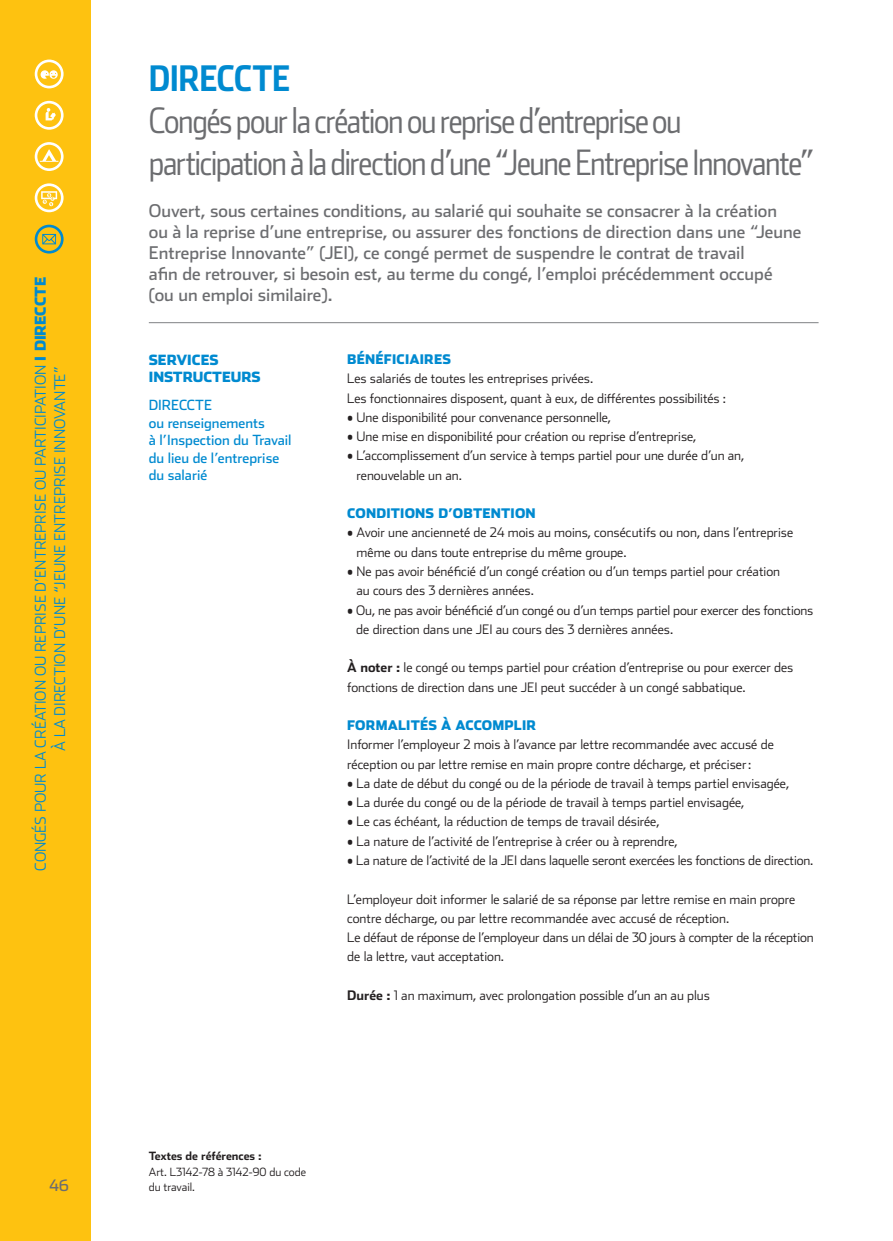
<style>
.page{position:relative;width:893px;height:1241px;background:#fff}
.page>*{position:absolute;margin:0;border:0;box-sizing:border-box;transform-origin:0 0}
.t1{font:300 35px/42px "Stainless Cond";letter-spacing:-.04em;color:#6c6d70}
.t2{font:700 35px "Stainless Cond";letter-spacing:-.01em;color:#008ad0}
.t3{font:17.5px/21px "Stainless";color:#6c6d70}
.t4{font:15.75px "Stainless";color:#6c6d70}
.t5{font:300 14.88px/19.2px "Stainless";color:#008ad0}
.t6{font:14px/17.5px "Stainless";color:#008ad0}
.t7{font:900 14px/17.5px "Stainless";color:#008ad0}
.t8{font:300 13.12px/19.2px "Stainless";color:#231f20}
.t9{font:900 13.12px "Stainless";letter-spacing:.015em;color:#008ad0}
.t10{font:300 11.38px/15.8px "Stainless";color:#231f20}
.t11{font:700 11.38px "Stainless";color:#231f20}
.s1{font-weight:900}
.s2{font-weight:700}
</style>
<div class="page">
<div style="left:0;top:0;width:90px;height:1240px;background:#fec210"></div>
<hr style="left:149px;top:322px;width:670px;height:1px;background:#808285">
<svg style="left:35px;top:101px;width:29px;height:29px"></svg>
<svg style="left:35px;top:183px;width:29px;height:29px"></svg>
<svg style="left:35px;top:142px;width:29px;height:29px"></svg>
<svg style="left:35px;top:225px;width:29px;height:28px"></svg>
<svg style="left:35px;top:60px;width:29px;height:28px"></svg>
<p class="t5" style="left:31px;top:750px;width:474px;text-indent:-120px;rotate:-90deg">Congés pour la création ou reprise d’entreprise ou participation <span class="s1">IDIRECCTE </span>à la direction d’une “Jeune Entreprise Innovante”</p>
<p class="t4" style="left:50px;top:1176px;width:21px">46</p>
<h1 class="t2" style="left:149px;top:58px;width:143px">DIRECCTE</h1>
<h1 class="t1" style="left:149px;top:100px;width:667px">Congés pour la création ou reprise d’entreprise ou participation à la direction d’une “Jeune Entreprise Innovante”</h1>
<p class="t3" style="left:149px;top:200px;width:654px">Ouvert, sous certaines conditions, au salarié qui souhaite se consacrer à la création<br>ou à la reprise d’une entreprise, ou assurer des fonctions de direction dans une “Jeune Entreprise I nnovante” (JEI), ce congé permet de suspendre le contrat de travail<br>afin de retrouver, si besoin est, au terme du congé, l’emploi précédemment occupé (ou un emploi similaire).</p>
<p class="t7" style="left:149px;top:351px;width:113px">SERVICES<br>INSTRUCTEURS</p>
<p class="t6" style="left:149px;top:396px;width:144px">DIRECCTE<br>ou renseignements<br>à l’I nspection du Travail du lieu de l’entreprise du salarié</p>
<p class="t9" style="left:347px;top:351px;width:46px">BÉNÉFICIAIRES</p>
<p class="t8" style="left:347px;top:369px;width:380px">Les salariés de toutes les entreprises privées.<br>Les fonctionnaires disposent, quant à eux, de différentes possibilités :</p>
<p class="t8" style="left:347px;top:407px;width:265px">• Une disponibilité pour convenance personnelle,</p>
<p class="t8" style="left:347px;top:427px;width:351px">• Une mise en disponibilité pour création ou reprise d’entreprise,</p>
<p class="t8" style="left:357px;top:446px;width:389px;text-indent:-9px">• L’accomplissement d’un service à temps partiel pour une durée d’un an, renouvelable un an.</p>
<p class="t9" style="left:347px;top:505px;width:10px">CONDITIONS</p>
<p class="t9" style="left:438px;top:505px;width:45px">D’OBTENTION</p>
<p class="t8" style="left:357px;top:523px;width:438px;text-indent:-9px">• Avoir une ancienneté de 24 mois au moins, consécutifs ou non, dans l’entreprise même ou dans toute entreprise du même groupe.</p>
<p class="t8" style="left:357px;top:561px;width:425px;text-indent:-9px">• Ne pas avoir bénéficié d’un congé création ou d’un temps partiel pour création au cours des 3 dernières années.</p>
<p class="t8" style="left:356px;top:600px;width:459px;text-indent:-9px">• Ou, ne pas avoir bénéficié d’un congé ou d’un temps partiel pour exercer des fonctions de direction dans une JEI au cours des 3 dernières années.</p>
<p class="t8" style="left:347px;top:658px;width:448px"><span class="s2">À noter :</span> le congé ou temps partiel pour création d’entreprise ou pour exercer des fonctions de direction dans une JEI peut succéder à un congé sabbatique.</p>
<p class="t9" style="left:347px;top:717px;width:10px">FORMALIT</p>
<p class="t9" style="left:420px;top:717px;width:46px">ÉS À ACCOMPLIR</p>
<p class="t8" style="left:347px;top:735px;width:428px">Informer l’employeur 2 mois à l’avance par lettre recommandée avec accusé de réception ou par lettre remise en main propre contre décharge, et préciser:</p>
<p class="t8" style="left:347px;top:773px;width:443px">• La date de début du congé ou de la période de travail à temps partiel envisagée,</p>
<p class="t8" style="left:347px;top:792px;width:399px">• La durée du congé ou de la période de travail à temps partiel envisagée,</p>
<p class="t8" style="left:347px;top:812px;width:314px">• Le cas échéant, la réduction de temps de travail désirée,</p>
<p class="t8" style="left:347px;top:831px;width:332px">• La nature de l’activité de l’entreprise à créer ou à reprendre,</p>
<p class="t8" style="left:347px;top:850px;width:468px">• La nature de l’activité de la JEI dans laquelle seront exercées les fonctions de direction.</p>
<p class="t8" style="left:347px;top:889px;width:468px">L’employeur doit informer le salarié de sa réponse par lettre remise en main propre contre décharge, ou par lettre recommandée avec accusé de réception.<br>Le défaut de réponse de l’employeur dans un délai de 30 jours à compter de la réception de la lettre, vaut acceptation.</p>
<p class="t8" style="left:347px;top:985px;width:364px"><span class="s2">Durée :</span> 1 an maximum, avec prolongation possible d’un an au plus</p>
<p class="t11" style="left:149px;top:1148px;width:115px">Textes de références :</p>
<p class="t10" style="left:149px;top:1163px;width:159px">Art. L3142-78 à 3142-90 du code du travail.</p>
</div>
